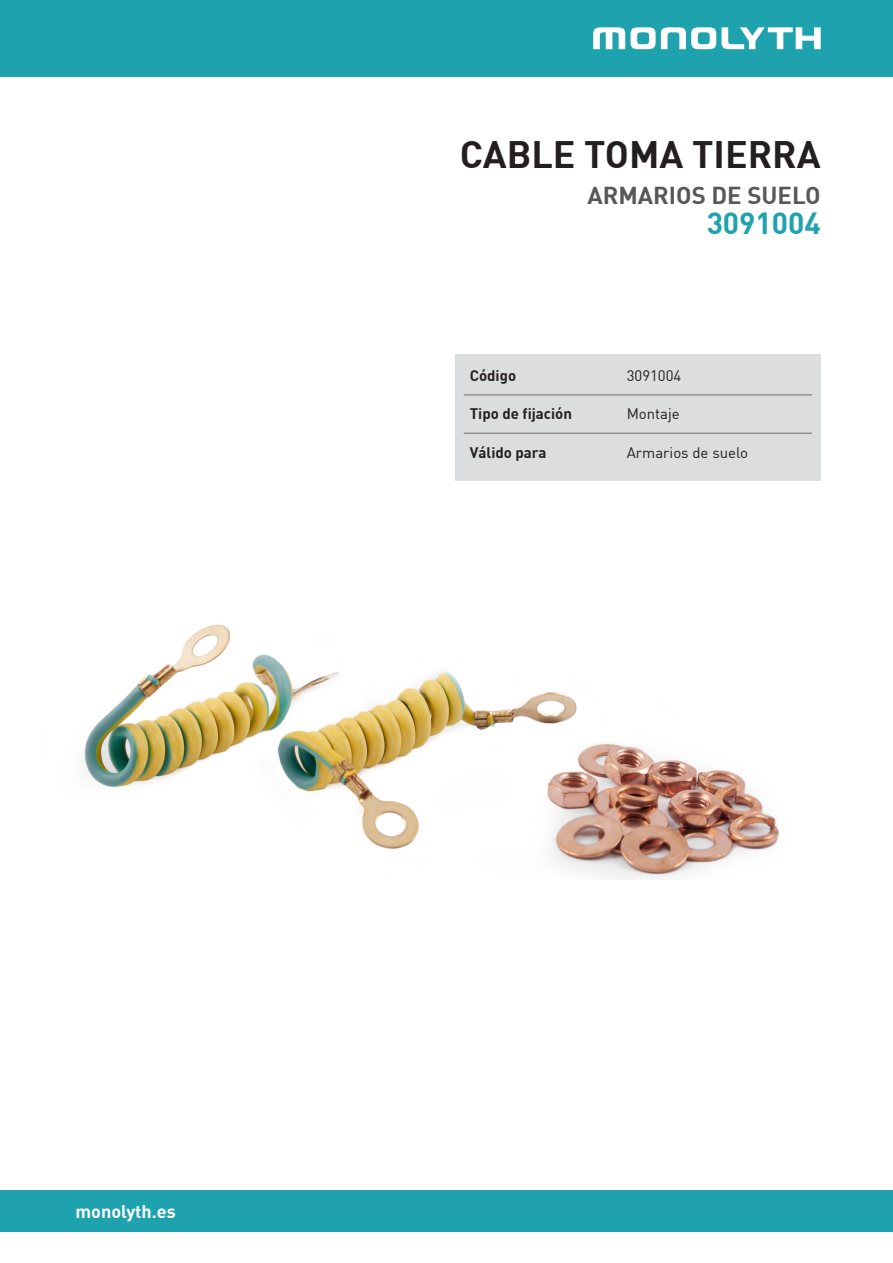
<style>
.page{position:relative;width:893px;height:1263px;background:#fff}
.page>*{position:absolute;margin:0;border:0;box-sizing:border-box;transform-origin:0 0}
.t1{font:700 37.5px "DIN";color:#231f20}
.subtitulo{font:700 30px "DIN";color:#1ea2ae}
.subtitulo-2{font:700 24px "DIN";color:#57585a}
.t2{font:700 18px "DIN";color:#fff}
.t3{font:700 15px "DIN";color:#231f20}
.Estilo_de_párrafo_1{font:15px "DIN";color:#231f20}
</style>
<div class="page">
<div style="left:0;top:0;width:893px;height:77px;background:#1ea2ae"></div>
<svg style="left:593px;top:27px;width:123px;height:22px"></svg>
<svg style="left:722px;top:27px;width:99px;height:22px"></svg>
<div style="left:0;top:1191px;width:893px;height:41px;background:#1ea2ae"></div>
<div style="left:455px;top:354px;width:366px;height:126px;background:#dcdddf"></div>
<hr style="left:464px;top:394px;width:148px;height:1px;background:#6c6d70">
<hr style="left:612px;top:394px;width:200px;height:1px;background:#6c6d70">
<hr style="left:464px;top:433px;width:148px;height:1px;background:#6c6d70">
<hr style="left:612px;top:433px;width:200px;height:1px;background:#6c6d70">
<img style="left:84px;top:624px;width:695px;height:254px">
<p class="t1" style="left:460px;top:130px;width:362px">CABLE TOMA TIERRA</p>
<p class="subtitulo-2" style="left:587px;top:179px;width:235px">ARMARIOS DE SUELO</p>
<p class="subtitulo" style="left:707px;top:203px;width:116px">3091004</p>
<p class="t3" style="left:470px;top:366px;width:48px">Código</p>
<p class="Estilo_de_párrafo_1" style="left:627px;top:366px;width:56px">3091004</p>
<p class="t3" style="left:470px;top:404px;width:104px">Tipo de fijación</p>
<p class="Estilo_de_párrafo_1" style="left:627px;top:405px;width:55px">Montaje</p>
<p class="t3" style="left:470px;top:442px;width:78px">Válido para</p>
<p class="Estilo_de_párrafo_1" style="left:627px;top:443px;width:123px">Armarios de suelo</p>
<p class="t2" style="left:75px;top:1199px;width:102px">monolyth.es</p>
</div>
